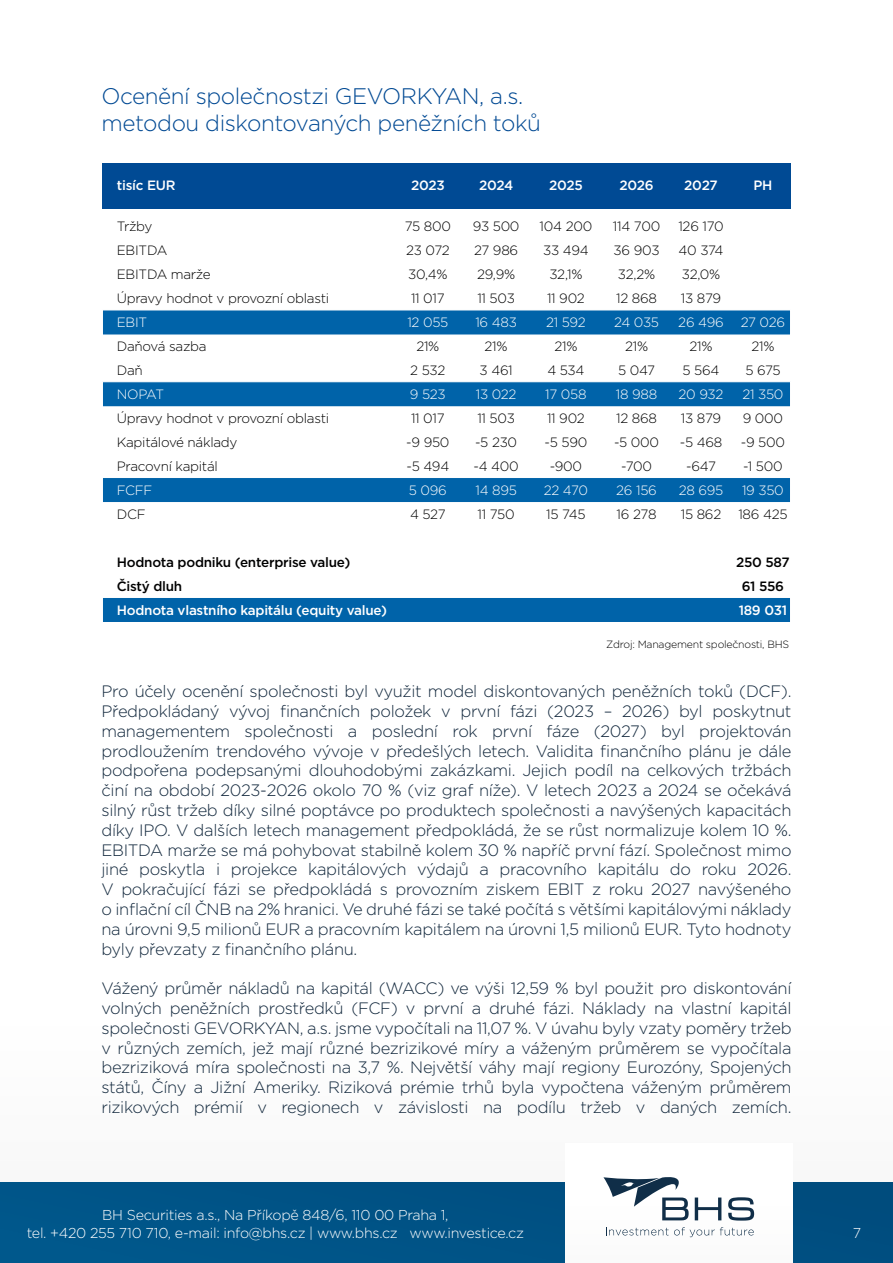
<style>
.page{position:relative;width:893px;height:1263px;background:#fff}
.page>*{position:absolute;margin:0;border:0;box-sizing:border-box;transform-origin:0 0}
.t1{font:300 22.5px/27px "Gotham";letter-spacing:-.02em;color:#014993}
.t2{font:300 16.5px/19.8px "Gotham";letter-spacing:-.02em;color:#11273c;text-align:justify}
.t3{font:300 14.25px/17.1px "Gotham";letter-spacing:-.02em;color:#fff;text-align:center}
.t4{font:300 13.5px "Gotham";letter-spacing:-.02em;color:#000101}
.t5{font:300 13.5px "Gotham";letter-spacing:-.02em;color:#fff}
.t6{font:500 13.5px "Gotham";letter-spacing:-.02em;color:#fff}
.t7{font:500 13.5px "Gotham";letter-spacing:-.02em;color:#000101}
.t8{font:300 10.5px "Gotham";letter-spacing:-.02em;color:#000101}
</style>
<div class="page">
<div style="left:0;top:1182px;width:893px;height:81px;background:#005386"></div>
<div style="left:565px;top:1144px;width:227px;height:119px;background:#fff"></div>
<svg style="left:695px;top:1197px;width:26px;height:23px"></svg>
<svg style="left:728px;top:1197px;width:26px;height:23px"></svg>
<svg style="left:603px;top:1177px;width:86px;height:43px"></svg>
<svg style="left:606px;top:1227px;width:148px;height:10px"></svg>
<div style="left:102px;top:310px;width:689px;height:25px;background:#0063a9"></div>
<div style="left:102px;top:382px;width:689px;height:25px;background:#0063a9"></div>
<div style="left:102px;top:477px;width:689px;height:26px;background:#0063a9;border:1px solid #fff"></div>
<div style="left:102px;top:597px;width:689px;height:26px;background:#0063a9;border:1px solid #fff"></div>
<div style="left:102px;top:163px;width:688px;height:46px;background:#004a94"></div>
<h1 class="t1" style="left:101px;top:82px;width:441px">Ocenění společnostzi GEVORKYAN, a.s. metodou diskontovaných peněžních toků</h1>
<p class="t6" style="left:117px;top:176px;width:60px">tisíc EUR</p>
<p class="t6" style="left:411px;top:176px;width:35px">2023</p>
<p class="t6" style="left:479px;top:176px;width:36px">2024</p>
<p class="t6" style="left:549px;top:176px;width:35px">2025</p>
<p class="t6" style="left:619px;top:176px;width:36px">2026</p>
<p class="t6" style="left:684px;top:176px;width:35px">2027</p>
<p class="t6" style="left:753px;top:176px;width:21px">PH</p>
<p class="t4" style="left:117px;top:218px;width:37px">Tržby</p>
<p class="t4" style="left:405px;top:218px;width:48px">75 800</p>
<p class="t4" style="left:473px;top:218px;width:48px">93 500</p>
<p class="t4" style="left:540px;top:218px;width:54px">104 200</p>
<p class="t4" style="left:613px;top:218px;width:49px">114 700</p>
<p class="t4" style="left:678px;top:218px;width:47px">126 170</p>
<p class="t4" style="left:117px;top:242px;width:52px">EBITDA</p>
<p class="t4" style="left:406px;top:242px;width:45px">23 072</p>
<p class="t4" style="left:474px;top:242px;width:46px">27 986</p>
<p class="t4" style="left:543px;top:242px;width:47px">33 494</p>
<p class="t4" style="left:614px;top:242px;width:47px">36 903</p>
<p class="t4" style="left:679px;top:242px;width:46px">40 374</p>
<p class="t4" style="left:117px;top:266px;width:95px">EBITDA marže</p>
<p class="t4" style="left:408px;top:266px;width:41px">30,4%</p>
<p class="t4" style="left:477px;top:266px;width:40px">29,9%</p>
<p class="t4" style="left:549px;top:266px;width:35px">32,1%</p>
<p class="t4" style="left:618px;top:266px;width:39px">32,2%</p>
<p class="t4" style="left:682px;top:266px;width:40px">32,0%</p>
<p class="t4" style="left:117px;top:290px;width:214px">Úpravy hodnot v provozní oblasti</p>
<p class="t4" style="left:411px;top:290px;width:35px">11 017</p>
<p class="t4" style="left:477px;top:290px;width:39px">11 503</p>
<p class="t4" style="left:547px;top:290px;width:39px">11 902</p>
<p class="t4" style="left:616px;top:290px;width:42px">12 868</p>
<p class="t4" style="left:681px;top:290px;width:42px">13 879</p>
<p class="t5" style="left:117px;top:314px;width:32px">EBIT</p>
<p class="t5" style="left:407px;top:314px;width:43px">12 055</p>
<p class="t5" style="left:475px;top:314px;width:43px">16 483</p>
<p class="t5" style="left:546px;top:314px;width:41px">21 592</p>
<p class="t5" style="left:614px;top:314px;width:47px">24 035</p>
<p class="t5" style="left:678px;top:314px;width:47px">26 496</p>
<p class="t5" style="left:741px;top:314px;width:46px">27 026</p>
<p class="t4" style="left:117px;top:338px;width:91px">Daňová sazba</p>
<p class="t4" style="left:416px;top:338px;width:25px">21%</p>
<p class="t4" style="left:485px;top:338px;width:25px">21%</p>
<p class="t4" style="left:554px;top:338px;width:25px">21%</p>
<p class="t4" style="left:625px;top:338px;width:25px">21%</p>
<p class="t4" style="left:689px;top:338px;width:25px">21%</p>
<p class="t4" style="left:751px;top:338px;width:25px">21%</p>
<p class="t4" style="left:117px;top:362px;width:28px">Daň</p>
<p class="t4" style="left:410px;top:362px;width:37px">2 532</p>
<p class="t4" style="left:480px;top:362px;width:35px">3 461</p>
<p class="t4" style="left:547px;top:362px;width:39px">4 534</p>
<p class="t4" style="left:618px;top:362px;width:39px">5 047</p>
<p class="t4" style="left:683px;top:362px;width:38px">5 564</p>
<p class="t4" style="left:745px;top:362px;width:37px">5 675</p>
<p class="t5" style="left:117px;top:386px;width:49px">NOPAT</p>
<p class="t5" style="left:410px;top:386px;width:37px">9 523</p>
<p class="t5" style="left:476px;top:386px;width:42px">13 022</p>
<p class="t5" style="left:545px;top:386px;width:43px">17 058</p>
<p class="t5" style="left:616px;top:386px;width:43px">18 988</p>
<p class="t5" style="left:679px;top:386px;width:46px">20 932</p>
<p class="t5" style="left:742px;top:386px;width:43px">21 350</p>
<p class="t4" style="left:117px;top:410px;width:214px">Úpravy hodnot v provozní oblasti</p>
<p class="t4" style="left:411px;top:410px;width:35px">11 017</p>
<p class="t4" style="left:477px;top:410px;width:39px">11 503</p>
<p class="t4" style="left:547px;top:410px;width:39px">11 902</p>
<p class="t4" style="left:616px;top:410px;width:42px">12 868</p>
<p class="t4" style="left:681px;top:410px;width:42px">13 879</p>
<p class="t4" style="left:743px;top:410px;width:42px">9 000</p>
<p class="t4" style="left:117px;top:434px;width:122px">Kapitálové náklady</p>
<p class="t4" style="left:406px;top:434px;width:45px">-9 950</p>
<p class="t4" style="left:475px;top:434px;width:44px">-5 230</p>
<p class="t4" style="left:545px;top:434px;width:44px">-5 590</p>
<p class="t4" style="left:614px;top:434px;width:47px">-5 000</p>
<p class="t4" style="left:680px;top:434px;width:44px">-5 468</p>
<p class="t4" style="left:741px;top:434px;width:46px">-9 500</p>
<p class="t4" style="left:117px;top:458px;width:103px">Pracovní kapitál</p>
<p class="t4" style="left:406px;top:458px;width:44px">-5 494</p>
<p class="t4" style="left:473px;top:458px;width:47px">-4 400</p>
<p class="t4" style="left:550px;top:458px;width:34px">-900</p>
<p class="t4" style="left:621px;top:458px;width:32px">-700</p>
<p class="t4" style="left:686px;top:458px;width:31px">-647</p>
<p class="t4" style="left:743px;top:458px;width:41px">-1 500</p>
<p class="t5" style="left:117px;top:482px;width:37px">FCFF</p>
<p class="t5" style="left:409px;top:482px;width:40px">5 096</p>
<p class="t5" style="left:475px;top:482px;width:43px">14 895</p>
<p class="t5" style="left:544px;top:482px;width:46px">22 470</p>
<p class="t5" style="left:616px;top:482px;width:42px">26 156</p>
<p class="t5" style="left:679px;top:482px;width:46px">28 695</p>
<p class="t5" style="left:742px;top:482px;width:43px">19 350</p>
<p class="t4" style="left:117px;top:506px;width:30px">DCF</p>
<p class="t4" style="left:410px;top:506px;width:37px">4 527</p>
<p class="t4" style="left:478px;top:506px;width:39px">11 750</p>
<p class="t4" style="left:546px;top:506px;width:41px">15 745</p>
<p class="t4" style="left:617px;top:506px;width:41px">16 278</p>
<p class="t4" style="left:681px;top:506px;width:42px">15 862</p>
<p class="t4" style="left:738px;top:506px;width:51px">186 425</p>
<p class="t7" style="left:117px;top:554px;width:235px">Hodnota podniku (enterprise value)</p>
<p class="t7" style="left:736px;top:554px;width:55px">250 587</p>
<p class="t7" style="left:117px;top:578px;width:67px">Čistý dluh</p>
<p class="t7" style="left:742px;top:578px;width:44px">61 556</p>
<p class="t6" style="left:117px;top:602px;width:272px">Hodnota vlastního kapitálu (equity value)</p>
<p class="t6" style="left:739px;top:602px;width:50px">189 031</p>
<p class="t8" style="left:606px;top:637px;width:185px">Zdroj: Management společnosti, BHS</p>
<p class="t2" style="left:101px;top:681px;width:692px">Pro účely ocenění společnosti byl využit model diskontovaných peněžních toků (DCF).<br>Předpokládaný vývoj finančních položek v první fázi (2023 – 2026) byl poskytnut managementem společnosti a poslední rok první fáze (2027) byl projektován prodloužením trendového vývoje v předešlých letech. Validita finančního plánu je dále podpořena podepsanými dlouhodobými zakázkami. Jejich podíl na celkových tržbách činí na období 2023-2026 okolo 70 % (viz graf níže). V letech 2023 a 2024 se očekává silný růst tržeb díky silné poptávce po produktech společnosti a navýšených kapacitách díky IPO. V dalších letech management předpokládá, že se růst normalizuje kolem 10 %.<br>EBITDA marže se má pohybovat stabilně kolem 30 % napříč první fází. Společnost mimo jiné poskytla i projekce kapitálových výdajů a pracovního kapitálu do roku 2026.<br>V pokračující fázi se předpokládá s provozním ziskem EBIT z roku 2027 navýšeného o inflační cíl ČNB na 2% hranici. Ve druhé fázi se také počítá s většími kapitálovými náklady na úrovni 9,5 milionů EUR a pracovním kapitálem na úrovni 1,5 milionů EUR. Tyto hodnoty byly převzaty z finančního plánu.</p>
<p class="t2" style="left:101px;top:978px;width:692px">Vážený průměr nákladů na kapitál (WACC) ve výši 12,59 % byl použit pro diskontování volných peněžních prostředků (FCF) v první a druhé fázi. Náklady na vlastní kapitál společnosti GEVORKYAN, a.s. jsme vypočítali na 11,07 %. V úvahu byly vzaty poměry tržeb v různých zemích, jež mají různé bezrizikové míry a váženým průměrem se vypočítala bezriziková míra společnosti na 3,7 %. Největší váhy mají regiony Eurozóny, Spojených států, Číny a Jižní Ameriky. Riziková prémie trhů byla vypočtena váženým průměrem rizikových prémií v regionech v závislosti na podílu tržeb v daných zemích.</p>
<p class="t3" style="left:27px;top:1206px;width:499px">BH Securities a.s., Na Příkopě 848/6, 110 00 Praha 1,<br>tel. +420 255 710 710, e-mail: info@bhs.cz | www.bhs.cz www.investice.cz</p>
<p class="t3" style="left:853px;top:1223px;width:10px">7</p>
</div>
